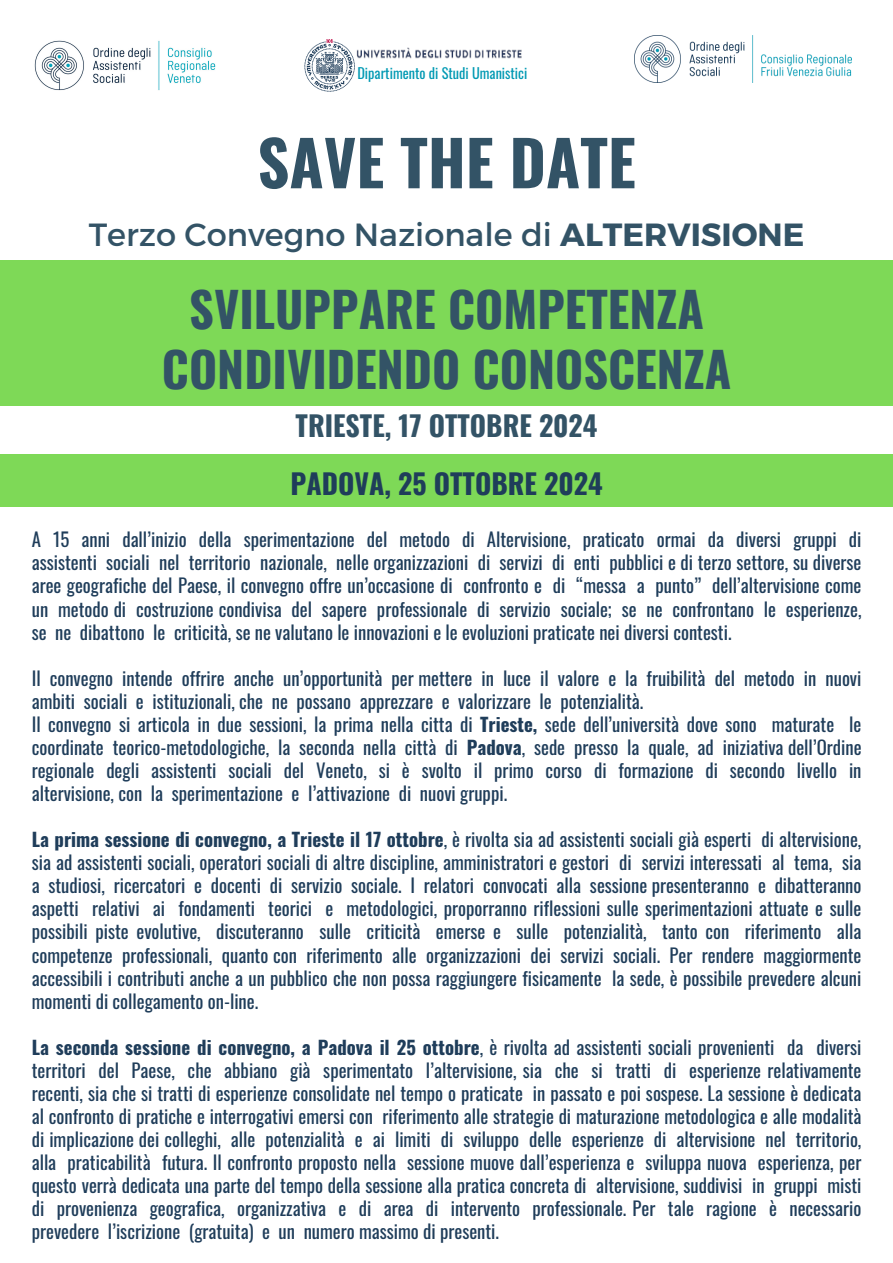
<style>
.page{position:relative;width:893px;height:1263px;background:#fff}
.page>*{position:absolute;margin:0;border:0;box-sizing:border-box;transform-origin:0 0}
.t1{font:700 62.18px "Oswald";color:#335366}
.t2{font:700 48.22px/59.6px "Oswald";color:#335366;text-align:center}
.t3{font:32.1px "Montserrat";color:#335366}
.t4{font:700 27.9px "Oswald";color:#335366}
.t5{font:700 27.9px "Oswald";color:#1f3d5a}
.t6{font:18.75px/23.1px "Oswald";color:#1f3d5a;text-align:justify}
.t7{font:14.33px "Oswald";color:#0099b3}
.s1{font-weight:700}
</style>
<div class="page">
<img style="left:34px;top:40px;width:182px;height:51px">
<img style="left:634px;top:36px;width:217px;height:46px">
<svg style="left:304px;top:39px;width:51px;height:53px"></svg>
<img style="left:356px;top:48px;width:166px;height:11px">
<div style="left:0;top:261px;width:893px;height:145px;background:#7ed957"></div>
<div style="left:0;top:454px;width:893px;height:52px;background:#7ed957"></div>
<p class="t7" style="left:357px;top:62px;width:171px">Dipartimento di Studi Umanistici</p>
<p class="t1" style="left:257px;top:114px;width:380px">SAVE THE DATE</p>
<h1 class="t3" style="left:89px;top:214px;width:717px">Terzo Convegno Nazionale di <span class="s1">ALTERVISIONE</span></h1>
<p class="t2" style="left:162px;top:278px;width:571px">SVILUPPARE COMPETENZA<br>CONDIVIDENDO CONOSCENZA</p>
<h3 class="t4" style="left:296px;top:403px;width:303px">TRIESTE, 17 OTTOBRE 2024</h3>
<h2 class="t5" style="left:290px;top:462px;width:314px">PADOVA, 25 OTTOBRE 2024</h2>
<h4 class="t6" style="left:32px;top:527px;width:831px">A 15 anni dall’inizio della sperimentazione del metodo di Altervisione, praticato ormai da diversi gruppi di assistenti sociali nel territorio nazionale, nelle organizzazioni di servizi di enti pubblici e di terzo settore, su diverse aree geografiche del Paese, il convegno offre un’occasione di confronto e di “messa a punto” dell’altervisione come un metodo di costruzione condivisa del sapere professionale di servizio sociale; se ne confrontano le esperienze, se ne dibattono le criticità, se ne valutano le innovazioni e le evoluzioni praticate nei diversi contesti.</h4>
<h4 class="t6" style="left:32px;top:666px;width:831px;text-align:left">Il convegno intende offrire anche un’opportunità per mettere in luce il valore e la fruibilità del metodo in nuovi ambiti sociali e istituzionali, che ne possano apprezzare e valorizzare le potenzialità.<br>Il convegno si articola in due sessioni, la prima nella citta di <span class="s1">Trieste,</span> sede dell’università dove sono maturate le coordinate teorico-metodologiche, la seconda nella città di <span class="s1">Padova</span>, sede presso la quale, ad iniziativa dell’Ordine regionale degli assistenti sociali del Veneto, si è svolto il primo corso di formazione di secondo livello in altervisione, con la sperimentazione e l’attivazione di nuovi gruppi.</h4>
<h5 class="t6" style="left:32px;top:827px;width:831px"><span class="s1">La prima sessione di convegno, a Trieste il 17 ottobre</span>, è rivolta sia ad assistenti sociali già esperti di altervisione, sia ad assistenti sociali, operatori sociali di altre discipline, amministratori e gestori di servizi interessati al tema, sia a studiosi, ricercatori e docenti di servizio sociale. I relatori convocati alla sessione presenteranno e dibatteranno aspetti relativi ai fondamenti teorici e metodologici, proporranno riflessioni sulle sperimentazioni attuate e sulle possibili piste evolutive, discuteranno sulle criticità emerse e sulle potenzialità, tanto con riferimento alla competenze professionali, quanto con riferimento alle organizzazioni dei servizi sociali. Per rendere maggiormente accessibili i contributi anche a un pubblico che non possa raggiungere fisicamente la sede, è possibile prevedere alcuni momenti di collegamento on-line.</h5>
<h5 class="t6" style="left:32px;top:1035px;width:831px"><span class="s1">La seconda sessione di convegno, a Padova il 25 ottobre</span>, è rivolta ad assistenti sociali provenienti da diversi territori del Paese, che abbiano già sperimentato l’altervisione, sia che si tratti di esperienze relativamente recenti, sia che si tratti di esperienze consolidate nel tempo o praticate in passato e poi sospese. La sessione è dedicata al confronto di pratiche e interrogativi emersi con riferimento alle strategie di maturazione metodologica e alle modalità di implicazione dei colleghi, alle potenzialità e ai limiti di sviluppo delle esperienze di altervisione nel territorio, alla praticabilità futura. Il confronto proposto nella sessione muove dall’esperienza e sviluppa nuova esperienza, per questo verrà dedicata una parte del tempo della sessione alla pratica concreta di altervisione, suddivisi in gruppi misti di provenienza geografica, organizzativa e di area di intervento professionale. Per tale ragione è necessario prevedere l’iscrizione (gratuita) e un numero massimo di presenti.</h5>
</div>
